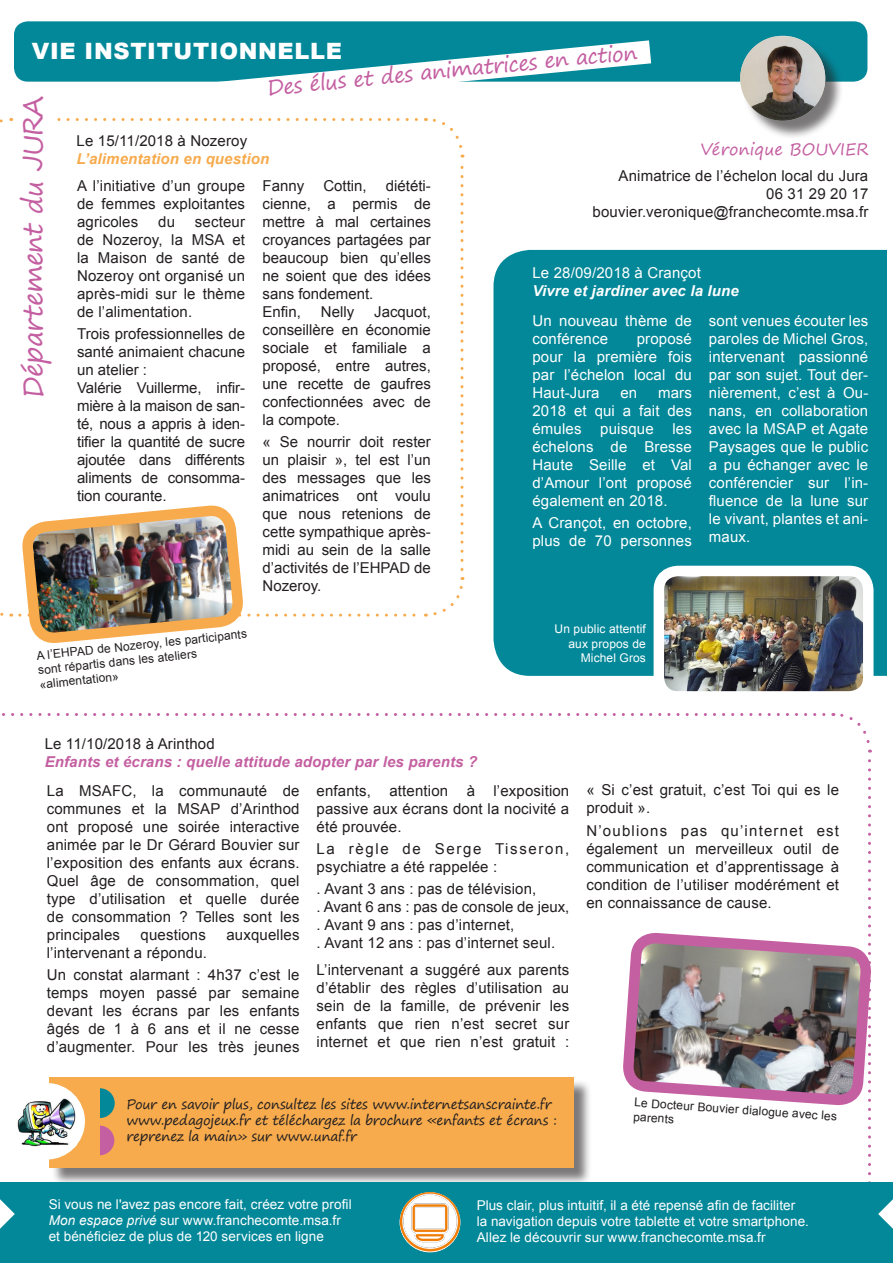
<style>
.page{position:relative;width:893px;height:1263px;background:#fff}
.page>*{position:absolute;margin:0;border:0;box-sizing:border-box;transform-origin:0 0}
.t1{font:27px "Segoe Print";letter-spacing:-.03em;color:#c45fa1}
.t2{font:900 22.5px "Arial";letter-spacing:.03em;color:#fff}
.t3{font:21px "Segoe Print";color:#c45fa1}
.t4{font:18px "Arial";color:#fff}
.t5{font:16.5px "Segoe Print";letter-spacing:.005em;color:#c45fa1}
.t6{font:15px/18px "Arial";letter-spacing:.01em;color:#231f20;text-align:justify}
.t7{font:15px/18px "Arial";letter-spacing:.01em;color:#fff;text-align:justify}
.t8{font:15px/18px "Arial";letter-spacing:-.01em;color:#231f20}
.t9{font:italic 700 15px "Arial";letter-spacing:.01em;color:#c45fa1}
.t10{font:italic 700 15px "Arial";letter-spacing:.01em;color:#fff}
.t11{font:italic 700 15px "Arial";letter-spacing:.01em;color:#f7ab4d}
.t12{font:13.5px/16.2px "Arial";letter-spacing:.005em;color:#fff}
.t13{font:13.5px/16.2px "Segoe Print";letter-spacing:-.02em;color:#231f20}
.t14{font:12px/14.4px "Arial";color:#231f20}
.t15{font:12px/14.4px "Arial";letter-spacing:.01em;color:#fff;text-align:right}
.s1{font-style:italic}
</style>
<div class="page">
<svg style="left:833px;top:713px;width:39px;height:214px"></svg>
<svg style="left:2px;top:713px;width:822px;height:3px"></svg>
<div style="left:51px;top:1079px;width:541px;height:107px;background:#231f20;opacity:.6"></div>
<div style="left:49px;top:1077px;width:524px;height:90px;background:#f7ab4d"></div>
<div style="left:14px;top:21px;width:853px;height:61px;background:#038899;border-radius:14px"></div>
<svg style="left:189px;top:40px;width:462px;height:42px"></svg>
<div style="left:493px;top:250px;width:394px;height:426px;background:#038899"></div>
<svg style="left:0;top:118px;width:465px;height:499px"></svg>
<img style="left:25px;top:311px;width:215px;height:405px">
<div style="left:14px;top:91px;width:42px;height:280px;background:#fff"></div>
<div style="left:85px;top:1088px;width:30px;height:30px;background:#038899;border-radius:50%"></div>
<div style="left:85px;top:1125px;width:29px;height:30px;background:#c45fa1;border-radius:50%"></div>
<div style="left:81px;top:1086px;width:19px;height:71px;background:#f7ab4d"></div>
<img style="left:659px;top:571px;width:209px;height:120px">
<div style="left:654px;top:566px;width:219px;height:136px;border:10px solid #fff;border-radius:19px"></div>
<img style="left:623px;top:927px;width:248px;height:255px">
<div style="left:0;top:1182px;width:893px;height:81px;background:#038899"></div>
<svg style="left:878px;top:1199px;width:15px;height:30px"></svg>
<svg style="left:0;top:1199px;width:15px;height:30px"></svg>
<div style="left:742px;top:38px;width:102px;height:102px;background:#231f20;opacity:.6"></div>
<img style="left:740px;top:37px;width:85px;height:84px">
<div style="left:8px;top:1083px;width:77px;height:76px;background:#fff;border-radius:50%"></div>
<img style="left:17px;top:1098px;width:60px;height:50px">
<img style="left:400px;top:1192px;width:60px;height:60px;border-radius:30px">
<p class="t4" style="left:66px;top:28px;width:173px">La MSA vous informe</p>
<h2 class="t2" style="left:32px;top:34px;width:312px">VIE INSTITUTIONNELLE</h2>
<h3 class="t3" style="left:266px;top:67px;width:373px;rotate:-5deg">Des élus et des animatrices en action</h3>
<h1 class="t1" style="left:9px;top:398px;width:303px;rotate:-90deg">Département du JURA</h1>
<p class="t6" style="left:77px;top:131px;width:172px">Le 15/11/2018 à Nozeroy</p>
<p class="t11" style="left:77px;top:148px;width:194px">L’alimentation en question</p>
<p class="t5" style="left:700px;top:134px;width:169px">Véronique BOUVIER</p>
<p class="t6" style="left:593px;top:167px;width:277px;text-align:right">Animatrice de l’échelon local du Jura<br>06 31 29 20 17 bouvier.veronique@franchecomte.msa.fr</p>
<p class="t6" style="left:262px;top:176px;width:43px">Fanny</p>
<p class="t6" style="left:323px;top:176px;width:45px">Cottin,</p>
<p class="t6" style="left:77px;top:176px;width:169px">A l’initiative d’un groupe de femmes exploitantes agricoles</p>
<p class="t6" style="left:262px;top:176px;width:170px;text-align:left;text-indent:123px">diététi&shy;cienne, a permis de mettre à mal certaines croyances partagées par beaucoup bien qu’elles ne soient que des idées sans fondement.<br>Enfin,</p>
<p class="t6" style="left:158px;top:212px;width:18px">du</p>
<p class="t6" style="left:77px;top:212px;width:169px;text-indent:118px">secteur de Nozeroy, la MSA et la Maison de santé de Nozeroy ont organisé un après-midi sur le thème de l’alimentation.</p>
<p class="t8" style="left:77px;top:325px;width:169px">Trois professionnelles de santé animaient chacune un atelier :<br>Valérie Vuillerme, infir&shy;mière à la maison de san&shy;té, nous a appris à iden&shy;tifier la quantité de sucre ajoutée dans différents aliments de consomma&shy;tion courante.</p>
<p class="t7" style="left:532px;top:264px;width:170px">Le 28/09/2018 à Crançot</p>
<p class="t10" style="left:532px;top:281px;width:208px">Vivre et jardiner avec la lune</p>
<p class="t6" style="left:262px;top:302px;width:170px;text-indent:112px">Jacquot, conseillère en économie sociale et familiale a proposé, entre autres, une recette de gaufres confectionnées avec de la compote.</p>
<p class="t6" style="left:262px;top:433px;width:170px">« Se nourrir doit rester un plaisir », tel est l’un des messages que les animatrices ont voulu que nous retenions de cette sympathique après&shy;midi au sein de la salle d’activités de l’EHPAD de Nozeroy.</p>
<p class="t6" style="left:321px;top:302px;width:35px">Nelly</p>
<p class="t7" style="left:532px;top:312px;width:161px">Un nouveau thème de conférence</p>
<p class="t7" style="left:709px;top:312px;width:161px">sont venues écouter les paroles de Michel Gros, intervenant passionné par son sujet. Tout der&shy;nièrement, c’est à Ou&shy;nans, en collaboration avec la MSAP et Agate Paysages que le public a pu échanger avec le conférencier sur l’in&shy;fluence de la lune sur le vivant, plantes et ani&shy;maux.</p>
<p class="t7" style="left:532px;top:330px;width:161px;text-indent:104px">proposé pour la première fois par l’échelon local du Haut-Jura</p>
<p class="t7" style="left:532px;top:384px;width:161px;text-indent:126px">mars 2018 et qui a fait des émules puisque les échelons de Bresse Haute Seille et Val d’Amour l’ont proposé également en 2018.</p>
<p class="t7" style="left:532px;top:514px;width:161px">A Crançot, en octobre, plus de 70 personnes</p>
<p class="t7" style="left:620px;top:384px;width:18px">en</p>
<p class="t14" style="left:36px;top:649px;width:213px;rotate:-6deg">A l’EHPAD de Nozeroy, les participants sont répartis dans les ateliers «alimentation»</p>
<p class="t6" style="left:45px;top:734px;width:171px">Le 11/10/2018 à Arinthod</p>
<p class="t9" style="left:45px;top:751px;width:434px">Enfants et écrans : quelle attitude adopter par les parents ?</p>
<p class="t15" style="left:555px;top:622px;width:93px">Un public attentif aux propos de<br>Michel Gros</p>
<p class="t6" style="left:47px;top:781px;width:254px">La MSAFC, la communauté de communes et la MSAP d’Arinthod ont proposé une soirée interactive animée par le Dr Gérard Bouvier sur l’exposition des enfants aux écrans.<br>Quel âge de consommation, quel type d’utilisation et quelle durée de consommation ? Telles sont les principales</p>
<p class="t6" style="left:141px;top:925px;width:67px">questions</p>
<p class="t6" style="left:226px;top:925px;width:75px">auxquelles</p>
<p class="t6" style="left:47px;top:941px;width:254px;line-height:22.2px">l’intervenant a répondu.<br>Un constat alarmant : 4h37 c’est le</p>
<p class="t6" style="left:47px;top:984px;width:254px">temps moyen passé par semaine devant les écrans par les enfants âgés de 1 à 6 ans et il ne cesse d’augmenter. Pour les très jeunes</p>
<p class="t6" style="left:317px;top:781px;width:254px">enfants, attention à l’exposition passive aux écrans dont la nocivité a été prouvée.</p>
<p class="t6" style="left:317px;top:840px;width:254px">La règle de Serge Tisseron, psychiatre a été rappelée :</p>
<p class="t6" style="left:317px;top:880px;width:254px;text-align:left">. Avant 3 ans : pas de télévision,<br>. Avant 6 ans : pas de console de jeux, . Avant 9 ans : pas d’internet,<br>. Avant 12 ans : pas d’internet seul.</p>
<p class="t6" style="left:317px;top:960px;width:254px">L’intervenant a suggéré aux parents d’établir des règles d’utilisation au sein de la famille, de prévenir les enfants que rien n’est secret sur internet et que rien n’est gratuit :</p>
<p class="t13" style="left:127px;top:1095px;width:432px">Pour en savoir plus, consultez les sites www.internetsanscrainte.fr www.pedagojeux.fr et téléchargez la brochure «enfants et écrans : reprenez la main» sur www.unaf.fr</p>
<p class="t6" style="left:586px;top:781px;width:254px">« Si c’est gratuit, c’est Toi qui es le produit ».</p>
<p class="t6" style="left:586px;top:822px;width:254px">N’oublions pas qu’internet est également un merveilleux outil de communication et d’apprentissage à condition de l’utiliser modérément et en connaissance de cause.</p>
<p class="t14" style="left:635px;top:1095px;width:204px;rotate:4deg">Le Docteur Bouvier dialogue avec les parents</p>
<p class="t12" style="left:49px;top:1196px;width:304px">Si vous ne l'avez pas encore fait, créez votre profil<br><span class="s1">Mon espace privé</span> sur www.franchecomte.msa.fr et bénéficiez de plus de 120 services en ligne</p>
<p class="t12" style="left:477px;top:1197px;width:334px">Plus clair, plus intuitif, il a été repensé afin de faciliter la navigation depuis votre tablette et votre smartphone.<br>Allez le découvrir sur www.franchecomte.msa.fr</p>
</div>
